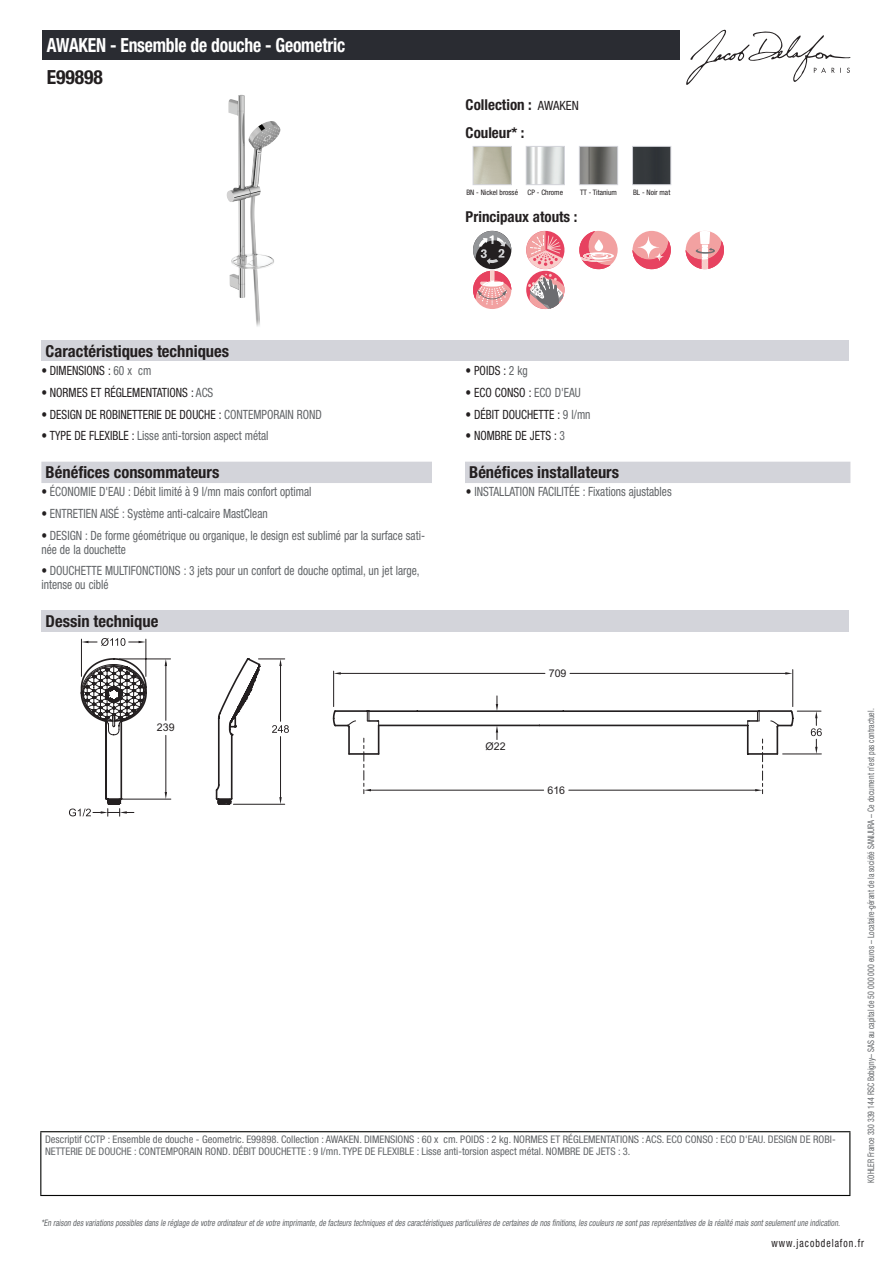
<style>
.page{position:relative;width:893px;height:1263px;background:#fff}
.page>*{position:absolute;margin:0;border:0;box-sizing:border-box;transform-origin:0 0}
.t1{font:700 condensed 19.5px "Helvetica Neue LT Std";letter-spacing:-.01em;color:#fff;scale:.9 1}
.t2{font:700 condensed 19.5px "Helvetica Neue LT Std";color:#231f20}
.t3{font:700 condensed 16.5px "Helvetica Neue LT Std";color:#231f20}
.t4{font:700 condensed 15px/27.8px "Helvetica Neue LT Std";color:#231f20}
.t5{font:condensed 12.75px/13.5px "Helvetica Neue LT Std";color:#626568;scale:.9 1}
.t6{font:condensed 12.75px "Helvetica Neue LT Std";color:#231f20;scale:.9 1}
.t7{font:condensed 11.25px "Helvetica Neue LT Std";letter-spacing:.1em;color:#231f20;scale:.87 1}
.t8{font:10.65px "Arial";color:#231f20}
.t9{font:condensed 10.5px/12px "Helvetica Neue LT Std";color:#626568}
.t10{font:italic condensed 9px "Helvetica Neue LT Std";color:#626568;scale:.87 1}
.t11{font:condensed 9px "Helvetica Neue LT Std";color:#626568;scale:.87 1}
.t12{font:condensed 7.5px "Helvetica Neue LT Std";color:#231f20}
.s1{font-weight:400;font-size:12.75px}
.s2{color:#626568}
.s3{color:#231f20}
</style>
<div class="page">
<svg style="left:686px;top:30px;width:164px;height:55px"></svg>
<img style="left:227px;top:95px;width:53px;height:232px">
<img style="left:475px;top:148px;width:35px;height:35px">
<div style="left:473px;top:146px;width:39px;height:39px;border:1px solid #d3d4da"></div>
<img style="left:528px;top:148px;width:35px;height:35px">
<div style="left:526px;top:146px;width:39px;height:39px;border:1px solid #d3d4da"></div>
<img style="left:581px;top:148px;width:35px;height:35px">
<div style="left:579px;top:146px;width:39px;height:39px;border:1px solid #d3d4da"></div>
<img style="left:634px;top:148px;width:35px;height:35px">
<div style="left:632px;top:146px;width:39px;height:39px;border:1px solid #d3d4da"></div>
<div style="left:473px;top:231px;width:38px;height:38px;background:#231f20;border-radius:50%"></div>
<svg style="left:473px;top:231px;width:38px;height:33px"></svg>
<div style="left:579px;top:231px;width:39px;height:38px;background:#f2a1a1;border-radius:50%"></div>
<svg style="left:579px;top:231px;width:35px;height:38px"></svg>
<div style="left:632px;top:231px;width:39px;height:38px;background:#f2a1a1;border-radius:50%"></div>
<svg style="left:632px;top:237px;width:39px;height:32px"></svg>
<svg style="left:686px;top:231px;width:38px;height:38px"></svg>
<div style="left:473px;top:271px;width:38px;height:38px;background:#f2a1a1;border-radius:50%"></div>
<svg style="left:473px;top:271px;width:38px;height:34px"></svg>
<svg style="left:526px;top:231px;width:38px;height:78px"></svg>
<div style="left:41px;top:340px;width:808px;height:21px;background:#d3d4da"></div>
<div style="left:41px;top:462px;width:809px;height:21px;background:#d3d4da"></div>
<div style="left:432px;top:462px;width:33px;height:21px;background:#fff"></div>
<div style="left:41px;top:610px;width:808px;height:21px;background:#d3d4da"></div>
<hr style="left:81px;top:639px;width:1px;height:37px;background:#231f20">
<hr style="left:146px;top:639px;width:1px;height:37px;background:#231f20">
<svg style="left:81px;top:638px;width:65px;height:8px"></svg>
<svg style="left:69px;top:657px;width:753px;height:159px"></svg>
<div style="left:43px;top:30px;width:637px;height:30px;background:#2a2c32"></div>
<hr style="left:40px;top:1131px;width:810px;height:1px;background:#040503">
<hr style="left:40px;top:1132px;width:1px;height:63px;background:#040503">
<hr style="left:849px;top:1132px;width:1px;height:63px;background:#040503">
<hr style="left:40px;top:1195px;width:810px;height:1px;background:#040503">
<h1 class="t1" style="left:47px;top:33px;width:333px">AWAKEN - Ensemble de douche - Geometric</h1>
<h1 class="t2" style="left:47px;top:65px;width:58px">E99898</h1>
<p class="t4" style="left:466px;top:90px;width:115px">Collection : <span class="s1">AWAKEN<br></span>Couleur* :</p>
<p class="t12" style="left:466px;top:188px;width:53px">BN - Nickel brossé</p>
<p class="t12" style="left:528px;top:188px;width:37px">CP - Chrome</p>
<p class="t12" style="left:580px;top:188px;width:38px">TT - Titanium</p>
<p class="t12" style="left:633px;top:188px;width:39px">BL - Noir mat</p>
<p class="t4" style="left:466px;top:203px;width:113px">Principaux atouts :</p>
<p class="t3" style="left:46px;top:341px;width:185px">Caractéristiques techniques</p>
<p class="t6" style="left:41px;top:363px;width:124px">• DIMENSIONS : <span class="s2">60 x cm</span></p>
<p class="t6" style="left:466px;top:363px;width:71px">• POIDS : <span class="s2">2 kg</span></p>
<p class="t6" style="left:41px;top:385px;width:193px">• NORMES ET RÉGLEMENTATIONS : <span class="s2">ACS</span></p>
<p class="t6" style="left:466px;top:385px;width:130px">• ECO CONSO : <span class="s2">ECO D'EAU</span></p>
<p class="t6" style="left:41px;top:407px;width:313px">• DESIGN DE ROBINETTERIE DE DOUCHE : <span class="s2">CONTEMPORAIN ROND</span></p>
<p class="t6" style="left:466px;top:407px;width:140px">• DÉBIT DOUCHETTE : <span class="s2">9 l/mn</span></p>
<p class="t5" style="left:41px;top:429px;width:254px"><span class="s3">• TYPE DE FLEXIBLE :</span> Lisse anti-torsion aspect métal</p>
<p class="t6" style="left:466px;top:428px;width:112px">• NOMBRE DE JETS : <span class="s2">3</span></p>
<p class="t3" style="left:46px;top:462px;width:175px">Bénéfices consommateurs</p>
<p class="t3" style="left:469px;top:462px;width:151px">Bénéfices installateurs</p>
<p class="t5" style="left:41px;top:485px;width:302px"><span class="s3">•</span> ÉCONOMIE D'EAU : Débit limité à 9 l/mn mais confort optimal</p>
<p class="t5" style="left:466px;top:485px;width:230px"><span class="s3">•</span> INSTALLATION FACILITÉE : Fixations ajustables</p>
<p class="t5" style="left:41px;top:507px;width:253px"><span class="s3">•</span> ENTRETIEN AISÉ : Système anti-calcaire MastClean</p>
<p class="t5" style="left:41px;top:529px;width:428px"><span class="s3">•</span> DESIGN : De forme géométrique ou organique, le design est sublimé par la surface sati&shy;née de la douchette</p>
<p class="t5" style="left:41px;top:564px;width:422px"><span class="s3">•</span> DOUCHETTE MULTIFONCTIONS : 3 jets pour un confort de douche optimal, un jet large, intense ou ciblé</p>
<p class="t3" style="left:46px;top:611px;width:114px">Dessin technique</p>
<p class="t8" style="left:157px;top:720px;width:19px">239</p>
<p class="t8" style="left:486px;top:739px;width:22px">Ø22</p>
<p class="t8" style="left:549px;top:666px;width:19px">709</p>
<p class="t8" style="left:547px;top:783px;width:19px">616</p>
<p class="t9" style="left:45px;top:1134px;width:792px">Descriptif CCTP : Ensemble de douche - Geometric. E99898. Collection : AWAKEN. DIMENSIONS : 60 x cm. POIDS : 2 kg. NORMES ET RÉGLEMENTATIONS : ACS. ECO CONSO : ECO D'EAU. DESIGN DE ROBI-<br>NETTERIE DE DOUCHE : CONTEMPORAIN ROND. DÉBIT DOUCHETTE : 9 l/mn. TYPE DE FLEXIBLE : Lisse anti-torsion aspect métal. NOMBRE DE JETS : 3.</p>
<p class="t11" style="left:866px;top:1183px;width:547px;rotate:-90deg">KOHLER France 330 339 144 RSC Bobigny– SAS au capital de 50 000 000 euros – Locataire-gérant de la société SANIJURA – Ce document n’est pas contractuel.</p>
<p class="t10" style="left:41px;top:1217px;width:922px">*En raison desvariationspossiblesdansle réglage de votre ordinateuretde votre imprimante,de facteurstechniquesetdescaractéristiquesparticulièresde certainesde nosfinitions,lescouleursne sontpasreprésentativesde la réalité maissontseulementune indication.</p>
<p class="t7" style="left:772px;top:1237px;width:108px">www.jacobdelafon.fr</p>
</div>
